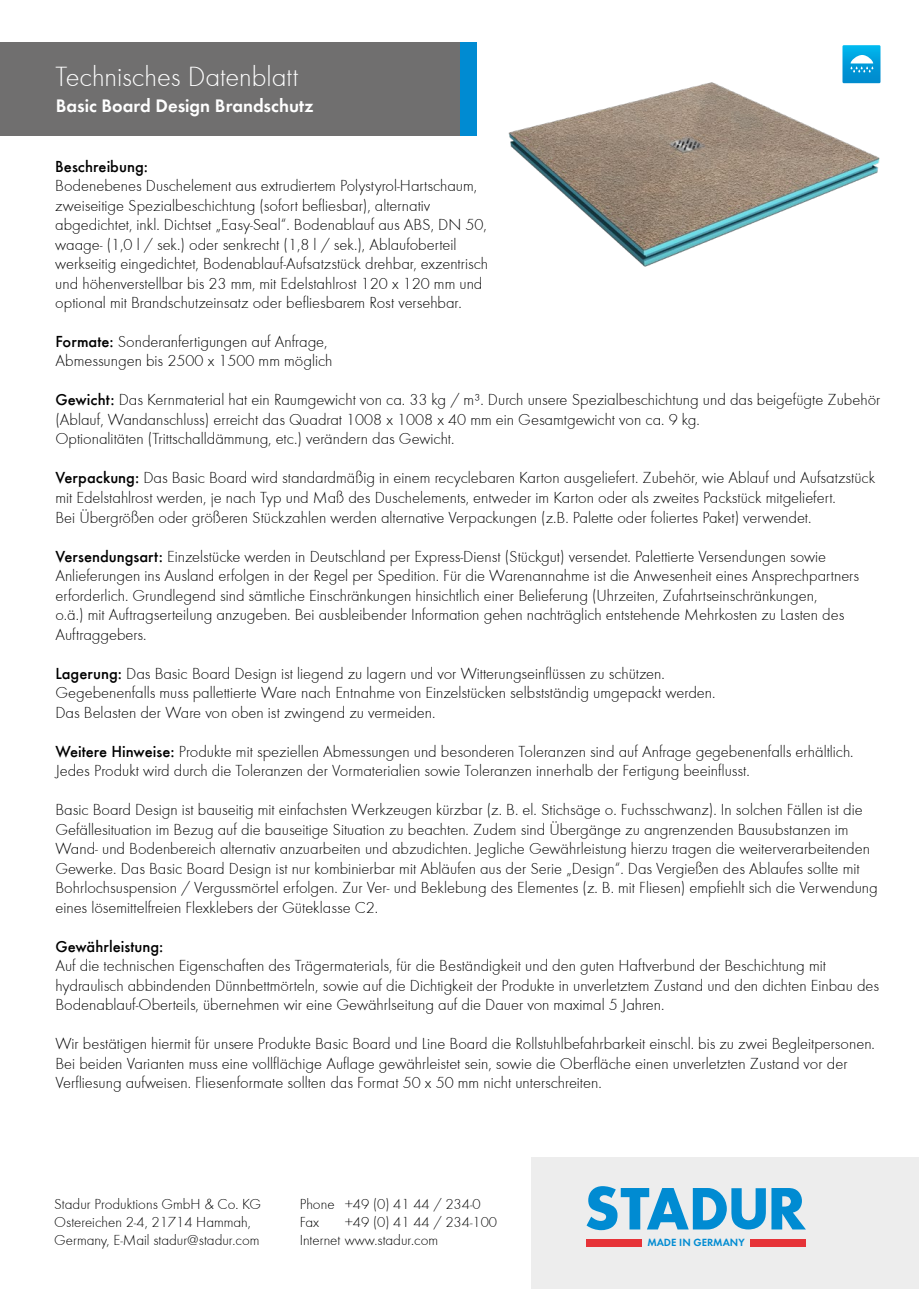
<style>
.page{position:relative;width:919px;height:1289px;background:#fff}
.page>*{position:absolute;margin:0;border:0;box-sizing:border-box;transform-origin:0 0}
.t1{font:300 28.65px "Futura";color:#fff}
.t2{font:600 18.75px "Futura Pro";color:#fff}
.t3{font:300 16.5px/19.5px "Futura";color:#000}
.t4{font:500 16.5px "Futura Pro";color:#000}
.t5{font:300 15px/18px "Futura";color:#000}
.t6{font:600 10.8px "Futura T";color:#008bd2}
.s1{font-family:"Futura Pro";font-weight:500}
</style>
<div class="page">
<div style="left:55px;top:43px;width:421px;height:93px;background:#008bd2"></div>
<div style="left:0;top:43px;width:459px;height:93px;background:#706f6f"></div>
<img style="left:476px;top:42px;width:405px;height:225px">
<div style="left:531px;top:1157px;width:387px;height:131px;background:#ededed"></div>
<svg style="left:771px;top:1188px;width:34px;height:41px"></svg>
<svg style="left:586px;top:1186px;width:179px;height:44px"></svg>
<div style="left:586px;top:1238px;width:56px;height:8px;background:#e63338"></div>
<div style="left:750px;top:1238px;width:55px;height:8px;background:#e63338"></div>
<svg style="left:842px;top:45px;width:38px;height:38px"></svg>
<h1 class="t1" style="left:55px;top:58px;width:244px">Technisches Datenblatt</h1>
<p class="t2" style="left:56px;top:92px;width:259px">Basic Board Design Brandschutz</p>
<p class="t4" style="left:55px;top:154px;width:94px">Beschreibung:</p>
<p class="t3" style="left:55px;top:175px;width:434px">Bodenebenes Duschelement aus extrudiertem Polystyrol-Hartschaum, zweiseitige Spezialbeschichtung (sofort befliesbar), alternativ abgedichtet, inkl. Dichtset „Easy-Seal“. Bodenablauf aus ABS, DN 50, waage- (1,0 l / sek.) oder senkrecht (1,8 l / sek.), Ablaufoberteil werkseitig eingedichtet, Bodenablauf-Aufsatzstück drehbar, exzentrisch und höhenverstellbar bis 23 mm, mit Edelstahlrost 120 x 120 mm und optional mit Brandschutzeinsatz oder befliesbarem Rost versehbar.</p>
<p class="t3" style="left:55px;top:331px;width:278px"><span class="s1">Formate:</span> Sonderanfertigungen auf Anfrage,<br>Abmessungen bis 2500 x 1500 mm möglich</p>
<p class="t3" style="left:55px;top:390px;width:826px"><span class="s1">Gewicht:</span> Das Kernmaterial hat ein Raumgewicht von ca. 33 kg / m³. Durch unsere Spezialbeschichtung und das beigefügte Zubehör (Ablauf, Wandanschluss) erreicht das Quadrat 1008 x 1008 x 40 mm ein Gesamtgewicht von ca. 9 kg.<br>Optionalitäten (Trittschalldämmung, etc.) verändern das Gewicht.</p>
<p class="t3" style="left:55px;top:468px;width:821px"><span class="s1">Verpackung:</span> Das Basic Board wird standardmäßig in einem recyclebaren Karton ausgeliefert. Zubehör, wie Ablauf und Aufsatzstück mit Edelstahlrost werden, je nach Typ und Maß des Duschelements, entweder im Karton oder als zweites Packstück mitgeliefert.<br>Bei Übergrößen oder größeren Stückzahlen werden alternative Verpackungen (z.B. Palette oder foliertes Paket) verwendet.</p>
<p class="t3" style="left:55px;top:546px;width:805px"><span class="s1">Versendungsart:</span> Einzelstücke werden in Deutschland per Express-Dienst (Stückgut) versendet. Palettierte Versendungen sowie Anlieferungen ins Ausland erfolgen in der Regel per Spedition. Für die Warenannahme ist die Anwesenheit eines Ansprechpartners erforderlich. Grundlegend sind sämtliche Einschränkungen hinsichtlich einer Belieferung (Uhrzeiten, Zufahrtseinschränkungen,<br>o.ä.) mit Auftragserteilung anzugeben. Bei ausbleibender Information gehen nachträglich entstehende Mehrkosten zu Lasten des Auftraggebers.</p>
<p class="t3" style="left:55px;top:663px;width:661px"><span class="s1">Lagerung:</span> Das Basic Board Design ist liegend zu lagern und vor Witterungseinflüssen zu schützen.<br>Gegebenenfalls muss pallettierte Ware nach Entnahme von Einzelstücken selbstständig umgepackt werden.<br>Das Belasten der Ware von oben ist zwingend zu vermeiden.</p>
<p class="t3" style="left:55px;top:741px;width:799px"><span class="s1">Weitere Hinweise:</span> Produkte mit speziellen Abmessungen und besonderen Toleranzen sind auf Anfrage gegebenenfalls erhältlich.<br>Jedes Produkt wird durch die Toleranzen der Vormaterialien sowie Toleranzen innerhalb der Fertigung beeinflusst.</p>
<p class="t3" style="left:55px;top:799px;width:823px">Basic Board Design ist bauseitig mit einfachsten Werkzeugen kürzbar (z. B. el. Stichsäge o. Fuchsschwanz). In solchen Fällen ist die Gefällesituation im Bezug auf die bauseitige Situation zu beachten. Zudem sind Übergänge zu angrenzenden Bausubstanzen im Wand- und Bodenbereich alternativ anzuarbeiten und abzudichten. Jegliche Gewährleistung hierzu tragen die weiterverarbeitenden Gewerke. Das Basic Board Design ist nur kombinierbar mit Abläufen aus der Serie „Design“. Das Vergießen des Ablaufes sollte mit Bohrlochsuspension / Vergussmörtel erfolgen. Zur Ver- und Beklebung des Elementes (z. B. mit Fliesen) empfiehlt sich die Verwendung eines lösemittelfreien Flexklebers der Güteklasse C2.</p>
<p class="t4" style="left:55px;top:934px;width:109px">Gewährleistung:</p>
<p class="t3" style="left:55px;top:955px;width:825px">Auf die technischen Eigenschaften des Trägermaterials, für die Beständigkeit und den guten Haftverbund der Beschichtung mit hydraulisch abbindenden Dünnbettmörteln, sowie auf die Dichtigkeit der Produkte in unverletztem Zustand und den dichten Einbau des<br>Bodenablauf-Oberteils, übernehmen wir eine Gewährlseitung auf die Dauer von maximal 5 Jahren.</p>
<p class="t3" style="left:55px;top:1033px;width:821px">Wir bestätigen hiermit für unsere Produkte Basic Board und Line Board die Rollstuhlbefahrbarkeit einschl. bis zu zwei Begleitpersonen.<br>Bei beiden Varianten muss eine vollflächige Auflage gewährleistet sein, sowie die Oberfläche einen unverletzten Zustand vor der<br>Verfliesung aufweisen. Fliesenformate sollten das Format 50 x 50 mm nicht unterschreiten.</p>
<p class="t5" style="left:54px;top:1194px;width:208px">Stadur Produktions GmbH &amp; Co. KG<br>Ostereichen 2-4, 21714 Hammah,<br>Germany, E-Mail stadur@stadur.com</p>
<p class="t5" style="left:299px;top:1194px;width:182px">Phone +49 (0) 41 44 / 234-0<br>Fax</p>
<p class="t5" style="left:299px;top:1212px;width:199px;text-indent:45px">+49 (0) 41 44 / 234-100<br>Internet www.stadur.com</p>
<p class="t6" style="left:647px;top:1236px;width:99px">MADE IN GERMANY</p>
</div>
